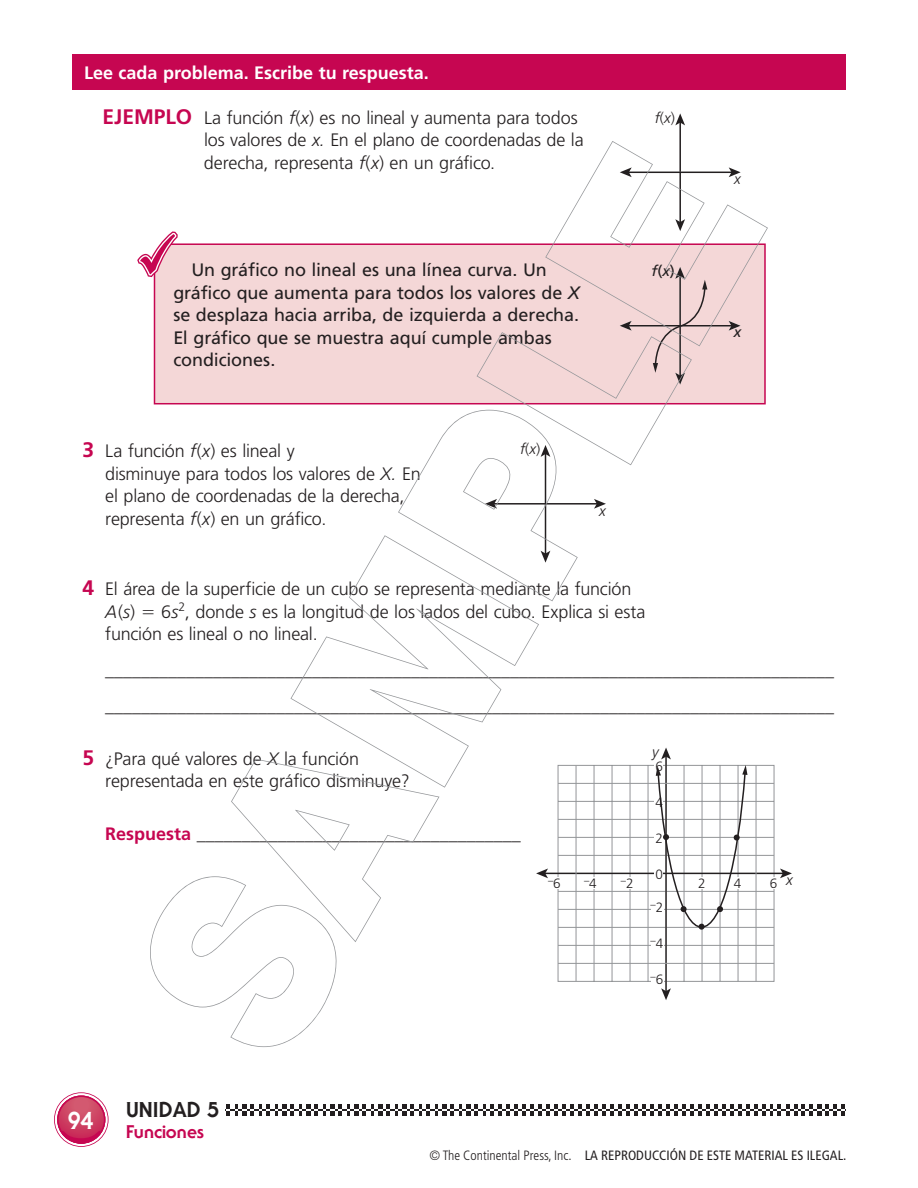
<style>
.page{position:relative;width:918px;height:1188px;background:#fff}
.page>*{position:absolute;margin:0;border:0;box-sizing:border-box;transform-origin:0 0}
.t1{font:800 24px "Serif Gothic";color:#fff;scale:.9 1}
.t2{font:800 21px "Serif Gothic";color:#231f20}
.t3{font:700 21px "Frutiger";color:#c60651}
.t4{font:300 18px/22.5px "Frutiger";letter-spacing:-.01em;color:#231f20}
.t5{font:18px/22.5px "Frutiger";letter-spacing:-.005em;color:#231f20}
.t6{font:700 18px "Frutiger";color:#fff}
.t7{font:800 18px "Serif Gothic";color:#c60651}
.t8{font:italic 300 15px "Frutiger";color:#231f20}
.t9{font:italic 15px "Frutiger";color:#231f20}
.t10{font:condensed 13.5px "Frutiger";color:#231f20}
.t11{font:300 13.5px "Frutiger";color:#231f20}
.t12{font:300 10.5px "Frutiger";color:#231f20}
.s1{font-style:italic}
.s2{font-style:normal}
.s3{font-weight:700;font-size:21px;color:#c60651}
.s4{font-weight:700;color:#c60651}
.s5{font-size:13.5px}
.s6{font-weight:300}
</style>
<div class="page">
<svg style="left:54px;top:1092px;width:55px;height:55px"></svg>
<svg style="left:226px;top:1104px;width:620px;height:12px"></svg>
<div style="left:72px;top:54px;width:774px;height:36px;background:#c60651"></div>
<svg style="left:557px;top:764px;width:218px;height:218px"></svg>
<hr style="left:558px;top:819px;width:216px;height:1px;background:#939598">
<hr style="left:558px;top:837px;width:216px;height:1px;background:#939598">
<hr style="left:558px;top:855px;width:216px;height:1px;background:#939598">
<hr style="left:558px;top:891px;width:216px;height:1px;background:#939598">
<hr style="left:558px;top:909px;width:216px;height:1px;background:#939598">
<hr style="left:558px;top:927px;width:216px;height:1px;background:#939598">
<hr style="left:558px;top:945px;width:216px;height:1px;background:#939598">
<hr style="left:665px;top:756px;width:2px;height:236px;background:#231f20">
<svg style="left:661px;top:988px;width:10px;height:12px"></svg>
<svg style="left:661px;top:748px;width:10px;height:11px"></svg>
<hr style="left:545px;top:873px;width:238px;height:1px;background:#231f20">
<svg style="left:780px;top:869px;width:12px;height:9px"></svg>
<svg style="left:536px;top:869px;width:12px;height:9px"></svg>
<div style="left:586px;top:877px;width:12px;height:12px;background:#fff"></div>
<div style="left:623px;top:877px;width:12px;height:12px;background:#fff"></div>
<hr style="left:756px;top:765px;width:1px;height:217px;background:#939598">
<div style="left:768px;top:877px;width:12px;height:12px;background:#fff"></div>
<hr style="left:576px;top:766px;width:1px;height:215px;background:#939598">
<div style="left:550px;top:877px;width:12px;height:12px;background:#fff"></div>
<div style="left:654px;top:796px;width:9px;height:11px;background:#fff"></div>
<div style="left:654px;top:832px;width:9px;height:10px;background:#fff"></div>
<div style="left:654px;top:868px;width:9px;height:11px;background:#fff"></div>
<hr style="left:558px;top:783px;width:216px;height:1px;background:#939598">
<div style="left:654px;top:760px;width:9px;height:11px;background:#fff"></div>
<div style="left:651px;top:939px;width:13px;height:12px;background:#fff"></div>
<div style="left:651px;top:904px;width:13px;height:13px;background:#fff"></div>
<hr style="left:558px;top:963px;width:216px;height:1px;background:#939598">
<div style="left:651px;top:975px;width:13px;height:12px;background:#fff"></div>
<svg style="left:656px;top:765px;width:91px;height:165px"></svg>
<div style="left:154px;top:244px;width:611px;height:160px;background:#f4d7d7"></div>
<div style="left:154px;top:243px;width:612px;height:161px;border:2px solid #c60651"></div>
<svg style="left:137px;top:231px;width:41px;height:46px"></svg>
<hr style="left:679px;top:122px;width:2px;height:101px;background:#231f20">
<svg style="left:675px;top:113px;width:10px;height:12px"></svg>
<svg style="left:150px;top:759px;width:289px;height:288px"></svg>
<svg style="left:290px;top:535px;width:249px;height:253px"></svg>
<svg style="left:398px;top:332px;width:309px;height:269px"></svg>
<svg style="left:545px;top:141px;width:223px;height:205px;fill:#f4d7d7"></svg>
<p class="t6" style="left:84px;top:65px;width:346px">Lee cada problema. Escribe tu respuesta.</p>
<p class="t3" style="left:103px;top:108px;width:91px">EJEMPLO</p>
<p class="t4" style="left:204px;top:108px;width:381px">La función <span class="s1">f</span>(<span class="s1">x</span>) es no lineal y aumenta para todos los valores de <span class="s1">x.</span> En el plano de coordenadas de la derecha, representa <span class="s1">f</span>(<span class="s1">x</span>) en un gráfico.</p>
<p class="t8" style="left:655px;top:111px;width:21px">f<span class="s2">(</span>x<span class="s2">)</span></p>
<p class="t5" style="left:173px;top:260px;width:408px;text-indent:18px">Un gráfico no lineal es una línea curva. Un gráfico que aumenta para todos los valores de <span class="s1">X </span>se desplaza hacia arriba, de izquierda a derecha.<br>El gráfico que se muestra aquí cumple ambas condiciones.</p>
<p class="t9" style="left:652px;top:265px;width:25px">f<span class="s2">(</span>x<span class="s2">)</span></p>
<p class="t4" style="left:105px;top:441px;width:317px;text-indent:-23px"><span class="s3">3</span> La función <span class="s1">f</span>(<span class="s1">x</span>) es lineal y<br>disminuye para todos los valores de <span class="s1">X.</span> En el plano de coordenadas de la derecha, representa <span class="s1">f</span>(<span class="s1">x</span>) en un gráfico.</p>
<p class="t8" style="left:520px;top:443px;width:21px">f<span class="s2">(</span>x<span class="s2">)</span></p>
<p class="t8" style="left:599px;top:504px;width:8px">x</p>
<p class="t8" style="left:734px;top:173px;width:8px">x</p>
<p class="t9" style="left:734px;top:326px;width:9px">x</p>
<p class="t4" style="left:105px;top:579px;width:528px;text-indent:-23px"><span class="s3">4</span> El área de la superficie de un cubo se representa mediante la función<br><span class="s1">A</span>(<span class="s1">s</span>)</p>
<p class="t4" style="left:105px;top:602px;width:542px;text-indent:56px">6<span class="s1">s</span><sup>2</sup>, donde <span class="s1">s</span> es la longitud de los lados del cubo. Explica si esta función es lineal o no lineal.</p>
<p class="t4" style="left:105px;top:653px;width:730px;line-height:36px">_________________________________________________________________________________ _________________________________________________________________________________</p>
<p class="t4" style="left:105px;top:749px;width:306px;text-indent:-23px"><span class="s3">5</span> ¿Para qué valores de <span class="s1">X</span> la función representada en este gráfico disminuye?</p>
<p class="t4" style="left:105px;top:824px;width:417px"><span class="s4">Respuesta</span> ____________________________________</p>
<p class="t8" style="left:652px;top:745px;width:8px">y</p>
<p class="t11" style="left:655px;top:760px;width:9px">6</p>
<p class="t11" style="left:655px;top:796px;width:9px">4</p>
<p class="t11" style="left:655px;top:832px;width:9px">2</p>
<p class="t11" style="left:655px;top:868px;width:9px">0</p>
<p class="t12" style="left:548px;top:876px;width:14px">–<span class="s5">6</span></p>
<p class="t12" style="left:584px;top:876px;width:14px">–<span class="s5">4</span></p>
<p class="t12" style="left:621px;top:876px;width:14px">–<span class="s5">2</span></p>
<p class="t11" style="left:698px;top:878px;width:9px">2</p>
<p class="t11" style="left:734px;top:878px;width:9px">4</p>
<p class="t11" style="left:770px;top:878px;width:25px">6 <sup>x</sup></p>
<h1 class="t1" style="left:68px;top:1112px;width:30px">94</h1>
<p class="t2" style="left:126px;top:1103px;width:95px">UNIDAD 5</p>
<p class="t7" style="left:126px;top:1126px;width:80px">Funciones</p>
<p class="t12" style="left:650px;top:900px;width:14px">–<span class="s5">2</span></p>
<p class="t12" style="left:650px;top:936px;width:14px">–<span class="s5">4</span></p>
<p class="t12" style="left:650px;top:972px;width:14px">–<span class="s5">6</span></p>
<p class="t10" style="left:430px;top:1149px;width:418px"><span class="s6">© The Continental Press, Inc.</span> LA REPRODUCCIÓN DE ESTE MATERIAL ES ILEGAL.</p>
</div>
